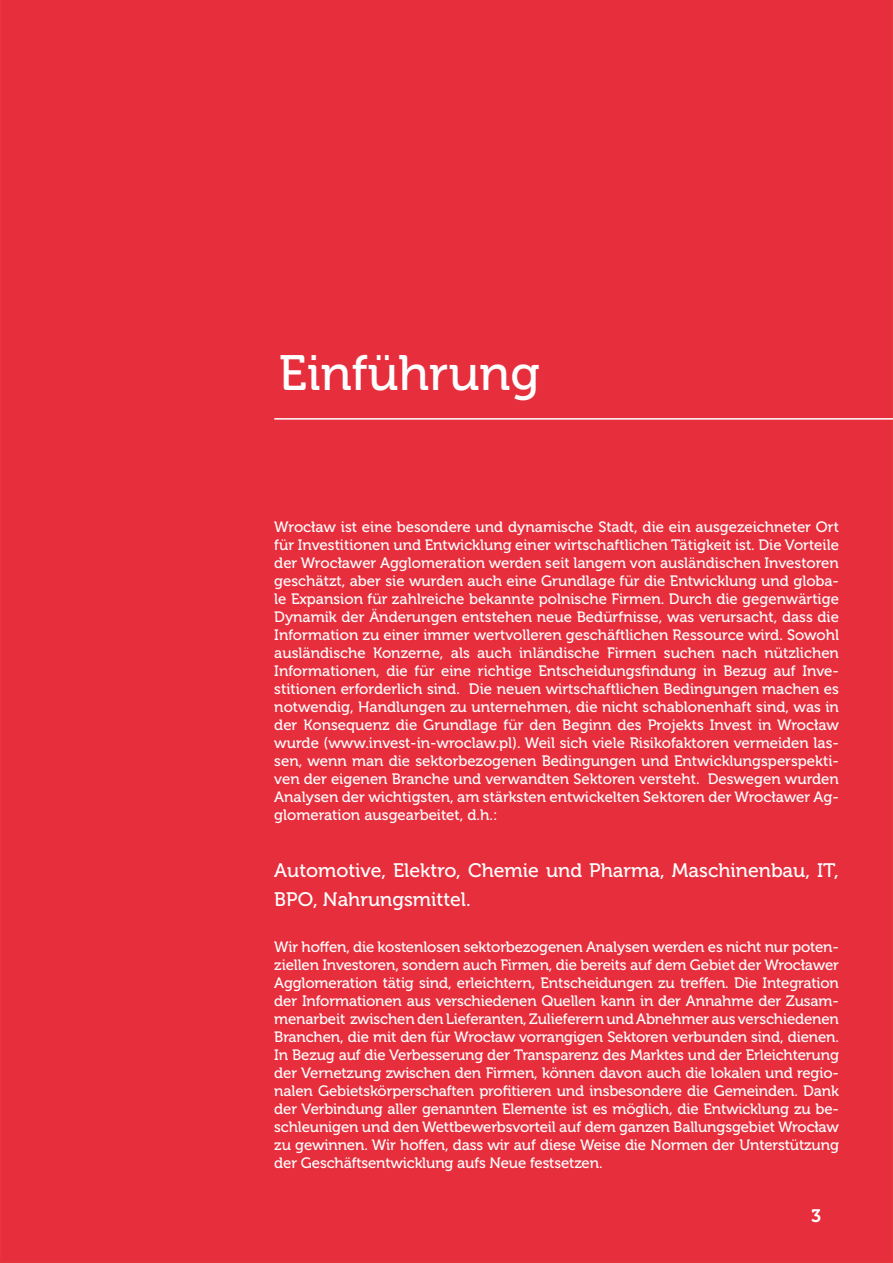
<style>
.page{position:relative;width:893px;height:1263px;background:#e72e3d}
.page>*{position:absolute;margin:0;border:0;box-sizing:border-box;transform-origin:0 0}
.t1{font:49.5px "Museo 500";color:#fff}
.t2{font:19.5px/28.5px "Museo 500";color:#fff}
.t3{font:18px "Museo 700";color:#fff}
.t4{font:15px/18px "Museo 500";letter-spacing:-.01em;color:#fff;text-align:justify}
</style>
<div class="page">
<hr style="left:274px;top:418px;width:619px;height:2px;background:#fff">
<h1 class="t1" style="left:279px;top:346px;width:263px">Einführung</h1>
<p class="t4" style="left:274px;top:518px;width:566px">Wrocław ist eine besondere und dynamische Stadt, die ein ausgezeichneter Ort für Investitionen und Entwicklung einer wirtschaftlichen Tätigkeit ist. Die Vorteile der Wrocławer Agglomeration werden seit langem von ausländischen Investoren geschätzt, aber sie wurden auch eine Grundlage für die Entwicklung und globa&shy;le Expansion für zahlreiche bekannte polnische Firmen. Durch die gegenwärtige Dynamik der Änderungen entstehen neue Bedürfnisse, was verursacht, dass die Information zu einer immer wertvolleren geschäftlichen Ressource wird. Sowohl ausländische Konzerne, als auch inländische Firmen suchen nach nützlichen Informationen, die für eine richtige Entscheidungsfindung in Bezug auf Inve&shy;stitionen erforderlich sind. Die neuen wirtschaftlichen Bedingungen machen es notwendig, Handlungen zu unternehmen, die nicht schablonenhaft sind, was in der Konsequenz die Grundlage für den Beginn des Projekts Invest in Wrocław wurde (www.invest-in-wroclaw.pl). Weil sich viele Risikofaktoren vermeiden las&shy;sen, wenn man die sektorbezogenen Bedingungen und Entwicklungsperspekti&shy;ven der eigenen Branche und verwandten Sektoren versteht. Deswegen wurden Analysen der wichtigsten, am stärksten entwickelten Sektoren der Wrocławer Ag&shy;glomeration ausgearbeitet, d.h.:</p>
<h2 class="t2" style="left:274px;top:856px;width:566px">Automotive, Elektro, Chemie und Pharma, Maschinenbau, IT,<br>BPO, Nahrungsmittel.</h2>
<p class="t4" style="left:274px;top:938px;width:566px">Wir hoffen, die kostenlosen sektorbezogenen Analysen werden es nicht nur poten&shy;ziellen Investoren, sondern auch Firmen, die bereits auf dem Gebiet der Wrocławer Agglomeration tätig sind, erleichtern, Entscheidungen zu treffen. Die Integration der Informationen aus verschiedenen Quellen kann in der Annahme der Zusam&shy;menarbeit zwischen den Lieferanten, Zulieferern und Abnehmer aus verschiedenen Branchen, die mit den für Wrocław vorrangigen Sektoren verbunden sind, dienen.<br>In Bezug auf die Verbesserung der Transparenz des Marktes und der Erleichterung der Vernetzung zwischen den Firmen, können davon auch die lokalen und regio&shy;nalen Gebietskörperschaften profitieren und insbesondere die Gemeinden. Dank der Verbindung aller genannten Elemente ist es möglich, die Entwicklung zu be&shy;schleunigen und den Wettbewerbsvorteil auf dem ganzen Ballungsgebiet Wrocław zu gewinnen. Wir hoffen, dass wir auf diese Weise die Normen der Unterstützung der Geschäftsentwicklung aufs Neue festsetzen.</p>
<p class="t3" style="left:811px;top:1206px;width:12px">3</p>
</div>
